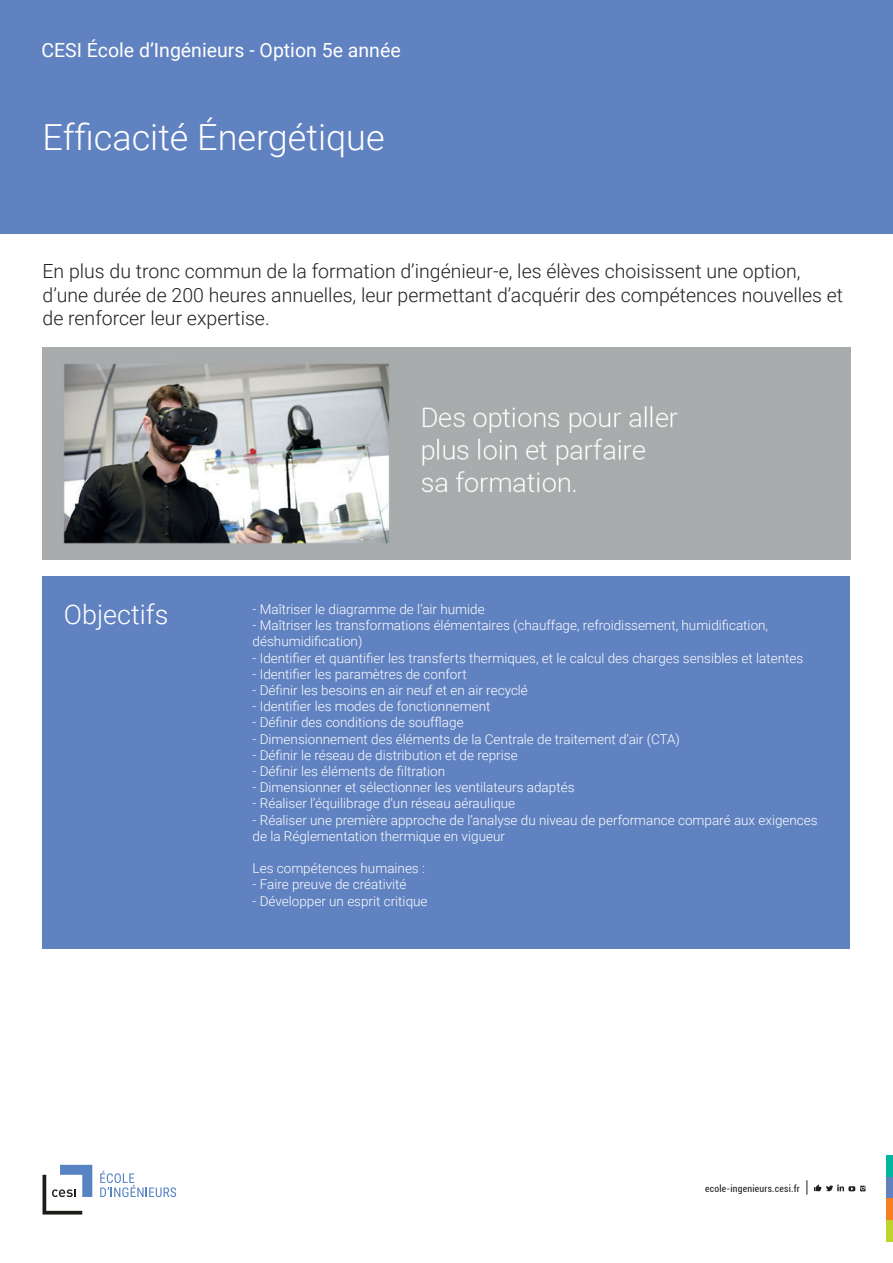
<style>
.page{position:relative;width:893px;height:1263px;background:#fff}
.page>*{position:absolute;margin:0;border:0;box-sizing:border-box;transform-origin:0 0}
.t1{font:300 36px "Roboto";color:#fff}
.t2{font:300 27px "Roboto";color:#fff}
.t3{font:300 19.5px/23.4px "Roboto";color:#231f20}
.t4{font:19.5px "Roboto";color:#fff}
.t5{font:300 13.5px/16.2px "Roboto";color:#fff}
.t6{font:condensed 9.6px "Roboto";letter-spacing:.025em;color:#231f20}
</style>
<div class="page">
<div style="left:886px;top:1220px;width:7px;height:21px;background:#c0d32b"></div>
<div style="left:886px;top:1198px;width:7px;height:22px;background:#f58023"></div>
<div style="left:886px;top:1176px;width:7px;height:22px;background:#6182c1"></div>
<div style="left:886px;top:1155px;width:7px;height:21px;background:#00b59e"></div>
<svg style="left:807px;top:1180px;width:1px;height:14px"></svg>
<svg style="left:814px;top:1184px;width:51px;height:7px"></svg>
<svg style="left:43px;top:1165px;width:49px;height:49px"></svg>
<svg style="left:100px;top:1171px;width:76px;height:26px"></svg>
<div style="left:0;top:0;width:893px;height:234px;background:#6182c1"></div>
<img style="left:43px;top:347px;width:807px;height:213px">
<div style="left:43px;top:577px;width:807px;height:372px;background:#6182c1"></div>
<h3 class="t4" style="left:41px;top:37px;width:361px">CESI École d’Ingénieurs - Option 5e année</h3>
<h1 class="t1" style="left:43px;top:112px;width:344px">Efficacité Énergétique</h1>
<h3 class="t3" style="left:43px;top:259px;width:802px">En plus du tronc commun de la formation d’ingénieur-e, les élèves choisissent une option, d’une durée de 200 heures annuelles, leur permettant d’acquérir des compétences nouvelles et de renforcer leur expertise.</h3>
<h2 class="t2" style="left:64px;top:596px;width:106px">Objectifs</h2>
<p class="t5" style="left:253px;top:601px;width:234px">- Maîtriser le diagramme de l’air humide</p>
<p class="t5" style="left:253px;top:617px;width:517px">- Maîtriser les transformations élémentaires (chauffage, refroidissement, humidification, déshumidification)</p>
<p class="t5" style="left:253px;top:649px;width:552px">- Identifier et quantifier les transferts thermiques, et le calcul des charges sensibles et latentes</p>
<p class="t5" style="left:253px;top:665px;width:216px">- Identifier les paramètres de confort</p>
<p class="t5" style="left:253px;top:682px;width:277px">- Définir les besoins en air neuf et en air recyclé</p>
<p class="t5" style="left:253px;top:698px;width:239px">- Identifier les modes de fonctionnement</p>
<p class="t5" style="left:253px;top:714px;width:213px">- Définir des conditions de soufflage</p>
<p class="t5" style="left:253px;top:730px;width:429px">- Dimensionnement des éléments de la Centrale de traitement d’air (CTA)</p>
<p class="t5" style="left:253px;top:746px;width:267px">- Définir le réseau de distribution et de reprise</p>
<p class="t5" style="left:253px;top:763px;width:194px">- Définir les éléments de filtration</p>
<p class="t5" style="left:253px;top:779px;width:323px">- Dimensionner et sélectionner les ventilateurs adaptés</p>
<p class="t5" style="left:253px;top:795px;width:264px">- Réaliser l’équilibrage d’un réseau aéraulique</p>
<p class="t5" style="left:253px;top:811px;width:567px">- Réaliser une première approche de l’analyse du niveau de performance comparé aux exigences de la Réglementation thermique en vigueur</p>
<p class="t5" style="left:253px;top:860px;width:174px">Les compétences humaines :</p>
<p class="t5" style="left:253px;top:876px;width:155px">- Faire preuve de créativité</p>
<p class="t5" style="left:253px;top:892px;width:176px">- Développer un esprit critique</p>
<p class="t6" style="left:705px;top:1182px;width:96px">ecole-ingenieurs.cesi.fr</p>
</div>
